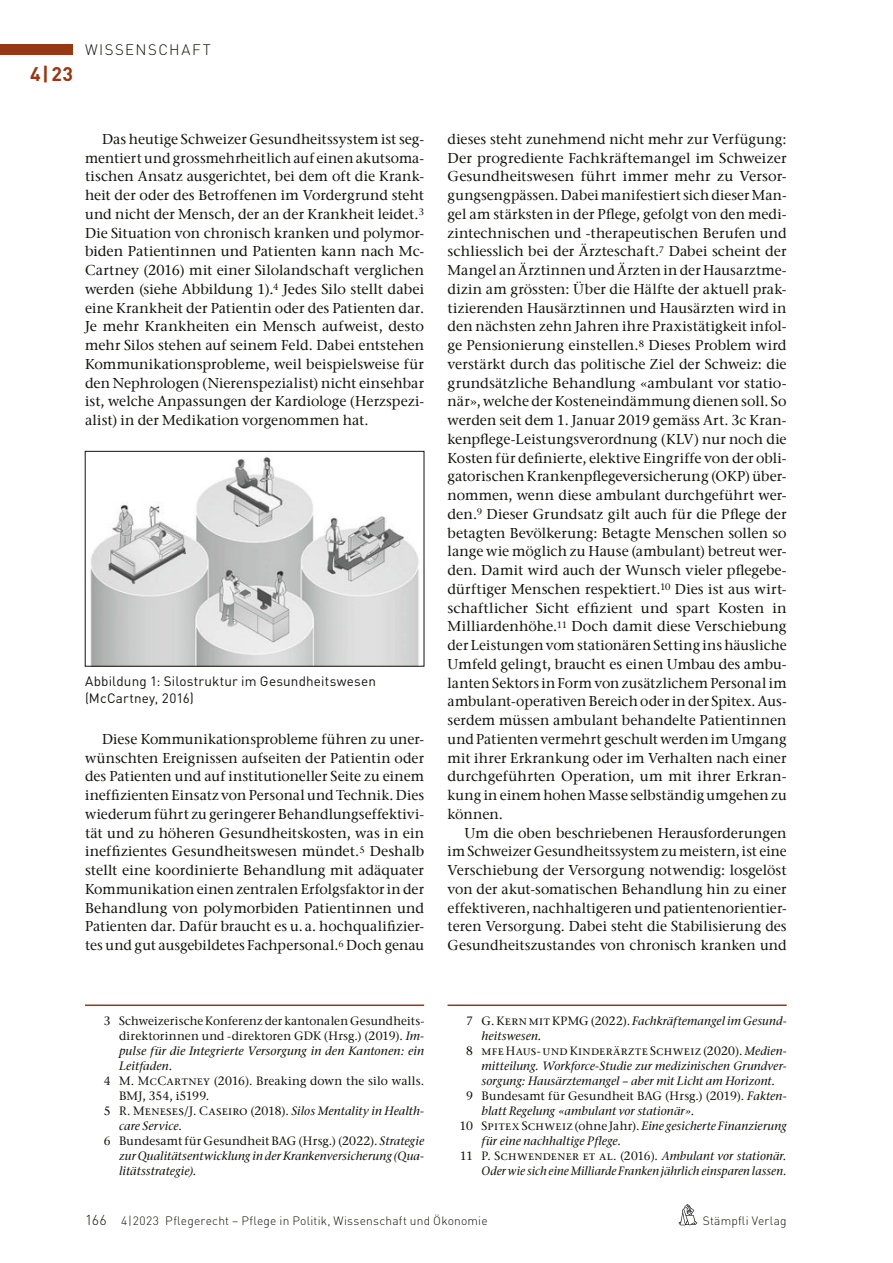
<style>
.page{position:relative;width:893px;height:1263px;background:#fff}
.page>*{position:absolute;margin:0;border:0;box-sizing:border-box;transform-origin:0 0}
.t1{font:700 19.5px "DIN";color:#973713}
.t2{font:300 15px "DIN";letter-spacing:.1em;color:#12120d}
.t3{font:500 14.25px/18.8px "ITC Stone Serif Com";letter-spacing:.005em;color:#12120d;text-align:justify}
.t4{font:13.5px/17.2px "DIN";letter-spacing:.01em;color:#12120d}
.t5{font:500 12px/15px "ITC Stone Serif Com";letter-spacing:.01em;color:#12120d;text-align:justify}
.t6{font:italic 500 12px "ITC Stone Serif Com";letter-spacing:.005em;color:#12120d}
.t7{font:300 12px "DIN";letter-spacing:.015em;color:#12120d}
.t8{font:500 12px "ITC Stone Serif Com";letter-spacing:.03em;color:#12120d}
.s1{font-style:italic}
.s2{font-style:normal}
.s3{font-size:14.25px}
</style>
<div class="page">
<div style="left:0;top:45px;width:72px;height:10px;background:#973713"></div>
<svg style="left:679px;top:1204px;width:18px;height:21px"></svg>
<img style="left:90px;top:457px;width:329px;height:207px">
<div style="left:85px;top:451px;width:339px;height:215px;border:1px solid #12120d"></div>
<hr style="left:85px;top:1004px;width:339px;height:2px;background:#973713">
<hr style="left:448px;top:1004px;width:339px;height:2px;background:#973713">
<h1 class="t1" style="left:30px;top:61px;width:45px">4|23</h1>
<p class="t2" style="left:85px;top:41px;width:127px">WISSENSCHAFT</p>
<p class="t3" style="left:85px;top:129px;width:341px;text-indent:17px">Das heutige Schweizer Gesundheitssystem ist seg&shy;mentiert und grossmehrheitlich auf einen akutsoma&shy;tischen Ansatz ausgerichtet, bei dem oft die Krank&shy;heit der oder des Betroffenen im Vordergrund steht und nicht der Mensch, der an der Krankheit leidet.<sup>3<br></sup>Die Situation von chronisch kranken und polymor&shy;biden Patientinnen und Patienten kann nach Mc-Cartney (2016) mit einer Silolandschaft verglichen werden (siehe Abbildung 1).<sup>4</sup> Jedes Silo stellt dabei eine Krankheit der Patientin oder des Patienten dar.<br>Je mehr Krankheiten ein Mensch aufweist, desto mehr Silos stehen auf seinem Feld. Dabei entstehen Kommunikationsprobleme, weil beispielsweise für den Nephrologen (Nierenspezialist) nicht einsehbar ist, welche Anpassungen der Kardiologe (Herzspezi&shy;alist) in der Medikation vorgenommen hat.</p>
<p class="t4" style="left:85px;top:672px;width:292px">Abbildung 1: Silostruktur im Gesundheitswesen (McCartney, 2016)</p>
<p class="t3" style="left:85px;top:729px;width:341px;text-indent:17px">Diese Kommunikationsprobleme führen zu uner&shy;wünschten Ereignissen aufseiten der Patientin oder des Patienten und auf institutioneller Seite zu einem ineffizienten Einsatz von Personal und Technik. Dies wiederum führt zu geringerer Behandlungseffektivi&shy;tät und zu höheren Gesundheitskosten, was in ein ineffizientes Gesundheitswesen mündet.<sup>5</sup> Deshalb stellt eine koordinierte Behandlung mit adäquater Kommunikation einen zentralen Erfolgsfaktor in der Behandlung von polymorbiden Patientinnen und Patienten dar. Dafür braucht es u. a. hochqualifizier&shy;tes und gut ausgebildetes Fachpersonal.<sup>6</sup> Doch genau</p>
<p class="t3" style="left:448px;top:129px;width:341px">dieses steht zunehmend nicht mehr zur Verfügung:<br>Der progrediente Fachkräftemangel im Schweizer Gesundheitswesen führt immer mehr zu Versor&shy;gungsengpässen. Dabei manifestiert sich dieser Man&shy;gel am stärksten in der Pflege, gefolgt von den medi&shy;zintechnischen und -therapeutischen Berufen und schliesslich bei der Ärzteschaft.<sup>7</sup> Dabei scheint der Mangel an Ärztinnen und Ärzten in der Hausarztme&shy;dizin am grössten: Über die Hälfte der aktuell prak&shy;tizierenden Hausärztinnen und Hausärzten wird in den nächsten zehn Jahren ihre Praxistätigkeit infol&shy;ge Pensionierung einstellen.<sup>8</sup> Dieses Problem wird verstärkt durch das politische Ziel der Schweiz: die grundsätzliche Behandlung «ambulant vor statio&shy;när», welche der Kosteneindämmung dienen soll. So werden seit dem 1. Januar 2019 gemäss Art. 3c Kran&shy;kenpflege-Leistungsverordnung (KLV) nur noch die Kosten für definierte, elektive Eingriffe von der obli&shy;gatorischen Krankenpflegeversicherung (OKP) über&shy;nommen, wenn diese ambulant durchgeführt wer&shy;den.<sup>9</sup> Dieser Grundsatz gilt auch für die Pflege der betagten Bevölkerung: Betagte Menschen sollen so lange wie möglich zu Hause (ambulant) betreut wer&shy;den. Damit wird auch der Wunsch vieler pflegebe&shy;dürftiger Menschen respektiert.<sup>10</sup> Dies ist aus wirt&shy;schaftlicher Sicht effizient und spart Kosten in Milliardenhöhe.<sup>11</sup> Doch damit diese Verschiebung der Leistungen vom stationären Setting ins häusliche Umfeld gelingt, braucht es einen Umbau des ambu&shy;lanten Sektors in Form von zusätzlichem Personal im ambulant-operativen Bereich oder in der Spitex. Aus&shy;serdem müssen ambulant behandelte Patientinnen und Patienten vermehrt geschult werden im Umgang mit ihrer Erkrankung oder im Verhalten nach einer durchgeführten Operation, um mit ihrer Erkran&shy;kung in einem hohen Masse selbständig umgehen zu können.</p>
<p class="t3" style="left:448px;top:823px;width:341px;text-indent:17px">Um die oben beschriebenen Herausforderungen im Schweizer Gesundheitssystem zu meistern, ist eine Verschiebung der Versorgung notwendig: losgelöst von der akut-somatischen Behandlung hin zu einer effektiveren, nachhaltigeren und patientenorientier&shy;teren Versorgung. Dabei steht die Stabilisierung des Gesundheitszustandes von chronisch kranken und</p>
<p class="t5" style="left:119px;top:1013px;width:307px;text-indent:-15px">3 Schweizerische Konferenz der kantonalen Gesundheits&shy;direktorinnen und -direktoren GDK (Hrsg.) (2019). <span class="s1">Im&shy;pulse für die Integrierte Versorgung in den Kantonen: ein Leitfaden.</span></p>
<p class="t5" style="left:104px;top:1073px;width:322px">4 M. McCartney (2016). Breaking down the silo walls.</p>
<p class="t5" style="left:119px;top:1088px;width:92px">BMJ, 354, i5199.</p>
<p class="t5" style="left:104px;top:1103px;width:322px">5 R. Meneses/J. Caseiro (2018). <span class="s1">Silos Mentality in Health-</span></p>
<p class="t6" style="left:119px;top:1119px;width:65px">care Service.</p>
<p class="t5" style="left:104px;top:1133px;width:322px">6 Bundesamt für Gesundheit BAG (Hrsg.) (2022). <span class="s1">Strategie</span></p>
<p class="t6" style="left:119px;top:1149px;width:307px">zur Qualitätsentwicklung in der Krankenversicherung (Qua-</p>
<p class="t6" style="left:119px;top:1164px;width:79px">litätsstrategie).</p>
<p class="t6" style="left:466px;top:1014px;width:322px"><span class="s2">7 G. Kern mit KPMG (2022).</span> Fachkräftemangel im Gesund-</p>
<p class="t6" style="left:482px;top:1029px;width:62px">heitswesen.</p>
<p class="t8" style="left:466px;top:1044px;width:322px">8 mfe Haus- und Kinderärzte Schweiz (2020). <span class="s1">Medien-</span></p>
<p class="t6" style="left:482px;top:1059px;width:307px">mitteilung. Workforce-Studie zur medizinischen Grundver-</p>
<p class="t6" style="left:482px;top:1074px;width:295px">sorgung: Hausärztemangel – aber mit Licht am Horizont.</p>
<p class="t5" style="left:466px;top:1088px;width:322px">9 Bundesamt für Gesundheit BAG (Hrsg.) (2019). <span class="s1">Fakten-</span></p>
<p class="t6" style="left:482px;top:1104px;width:214px">blatt Regelung «ambulant vor stationär».</p>
<p class="t5" style="left:460px;top:1118px;width:329px">10 Spitex Schweiz (ohne Jahr). <span class="s1">Eine gesicherte Finanzierung</span></p>
<p class="t6" style="left:482px;top:1134px;width:141px">für eine nachhaltige Pflege.</p>
<p class="t5" style="left:460px;top:1148px;width:328px">11 P. Schwendener et al. (2016). <span class="s1">Ambulant vor stationär.</span></p>
<p class="t6" style="left:482px;top:1164px;width:307px">Oder wie sich eine Milliarde Franken jährlich einsparen lassen.</p>
<p class="t7" style="left:85px;top:1213px;width:404px"><span class="s3">166</span> 4|2023 Pflegerecht – Pflege in Politik, Wissenschaft und Ökonomie</p>
<p class="t7" style="left:703px;top:1213px;width:85px">Stämpfli Verlag</p>
</div>
